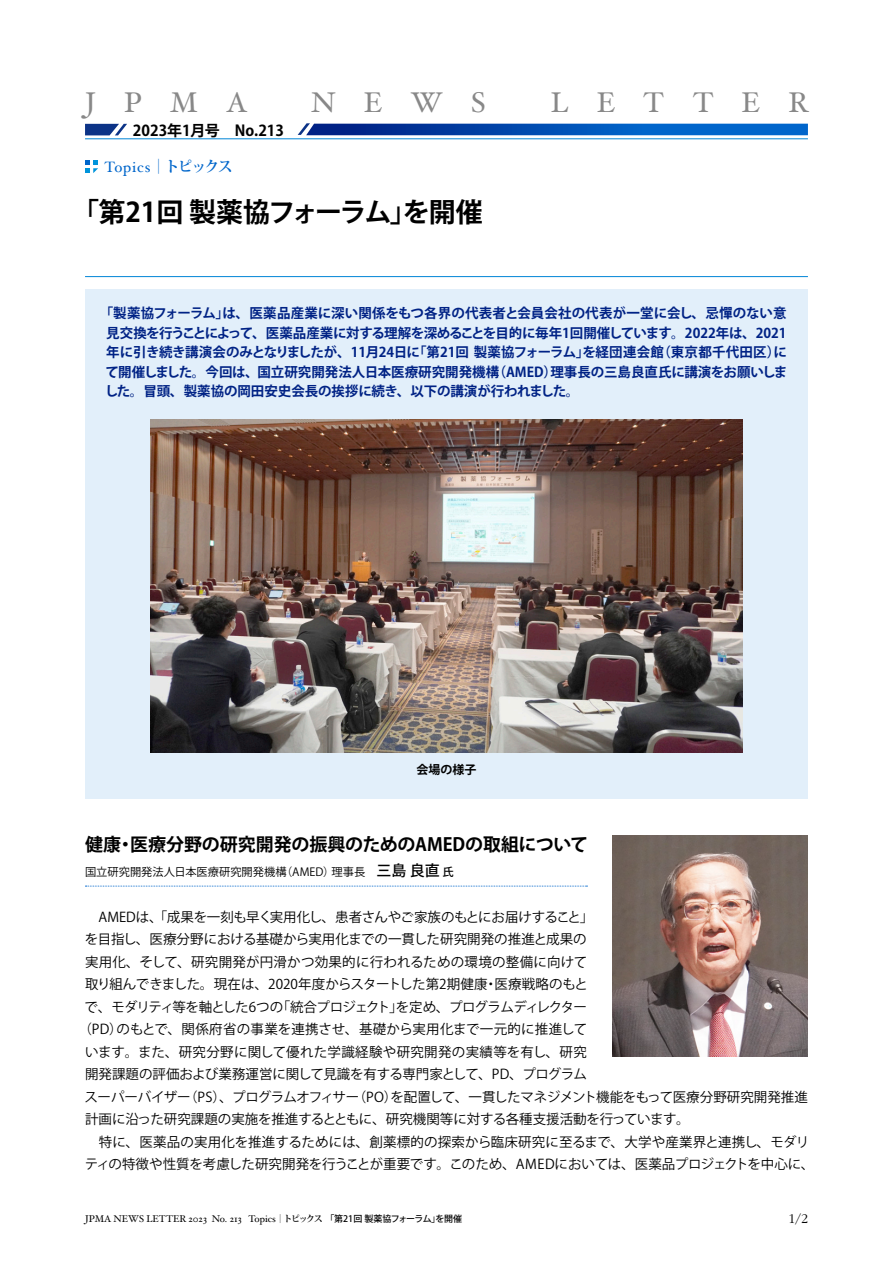
<style>
.page{position:relative;width:893px;height:1263px;background:#fff}
.page>*{position:absolute;margin:0;border:0;box-sizing:border-box;transform-origin:0 0}
.t1{font:28.5px "Hoefler Text";letter-spacing:.995em;color:#888}
.t2{font:700 27px "Koz Go Pr 6 N";letter-spacing:-.02em;color:#000}
.t3{font:700 18px "Koz Go Pr 6 N";letter-spacing:-.01em;color:#000}
.t4{font:700 15px "Koz Go Pr 6 N";color:#000}
.t5{font:15px "Hoefler Text";letter-spacing:.05em;color:#0066cb}
.t6{font:300 13.8px "ITC Garamond Std";color:#000}
.t7{font:13.5px "Koz Go Pr 6 N";color:#000}
.t8{font:700 13.5px/19.5px "Koz Go Pr 6 N";letter-spacing:-.01em;color:#002285;text-align:justify}
.t9{font:13.5px "Koz Go Pr 6 N";letter-spacing:-.02em;color:#000}
.t10{font:13.5px "Koz Go Pr 6 N";letter-spacing:.02em;color:#000}
.t11{font:13.5px "Koz Go Pr 6 N";letter-spacing:-.05em;color:#000}
.t12{font:13.5px "Koz Go Pr 6 N";letter-spacing:.025em;color:#000}
.t13{font:700 12px "Koz Go Pr 6 N";letter-spacing:-.005em;color:#000}
.t14{font:11.25px "Koz Go Pr 6 N";color:#000}
.t15{font:9.75px "Hoefler Text";color:#000}
.s1{font-family:"Koz Min Pr 6 N";font-weight:700}
.s2{font-weight:500;font-size:15px}
.s3{font-weight:500}
.s4{font-family:"Koz Min Pro";font-size:9px}
.s5{font-family:"Koz Min Pro";font-weight:700;font-size:9px}
.s6{font-family:"Koz Go Pr 6 N";font-weight:500;font-size:9px}
</style>
<div class="page">
<svg style="left:85px;top:886px;width:502px;height:1px"></svg>
<img style="left:612px;top:836px;width:196px;height:221px">
<div style="left:85px;top:289px;width:723px;height:510px;background:#e2effa"></div>
<img style="left:151px;top:420px;width:591px;height:333px">
<hr style="left:85px;top:276px;width:723px;height:1px;background:#0085d6">
<svg style="left:85px;top:124px;width:42px;height:11px"></svg>
<svg style="left:298px;top:123px;width:510px;height:12px;background:#1258b6"></svg>
<hr style="left:85px;top:139px;width:723px;height:1px;background:#0085d6">
<svg style="left:85px;top:160px;width:13px;height:13px"></svg>
<h1 class="t1" style="left:85px;top:85px;width:164px">JPMA</h1>
<h1 class="t1" style="left:311px;top:85px;width:176px">NEWS</h1>
<h1 class="t1" style="left:551px;top:85px;width:260px">LETTER</h1>
<p class="t4" style="left:133px;top:122px;width:153px">2023年1月号　No.213</p>
<p class="t5" style="left:105px;top:158px;width:130px">Topics<span class="s1">｜トピックス</span></p>
<h2 class="t2" style="left:72px;top:196px;width:412px">「第21回 製薬協フォーラム」を開催</h2>
<p class="t8" style="left:105px;top:304px;width:684px;text-indent:-5px">「製薬協フォーラム」は、医薬品産業に深い関係をもつ各界の代表者と会員会社の代表が一堂に会し、忌憚のない意見交換を行うことによって、医薬品産業に対する理解を深めることを目的に毎年1回開催しています。2022年は、2021年に引き続き講演会のみとなりましたが、11月24日に「第21回 製薬協フォーラム」を経団連会館（東京都千代田区）にて開催しました。今回は、国立研究開発法人日本医療研究開発機構（AMED）理事長の三島良直氏に講演をお願いしました。冒頭、製薬協の岡田安史会長の挨拶に続き、以下の講演が行われました。</p>
<p class="t13" style="left:417px;top:763px;width:61px">会場の様子</p>
<h3 class="t3" style="left:85px;top:834px;width:505px">健康・医療分野の研究開発の振興のためのAMEDの取組について</h3>
<p class="t14" style="left:85px;top:866px;width:370px">国立研究開発法人日本医療研究開発機構（AMED）理事長　<span class="s2">三島 良直</span><span class="s3">氏</span></p>
<p class="t9" style="left:85px;top:909px;width:510px">　AMEDは、「成果を一刻も早く実用化し、患者さんやご家族のもとにお届けすること」</p>
<p class="t7" style="left:85px;top:931px;width:503px">を目指し、医療分野における基礎から実用化までの一貫した研究開発の推進と成果の</p>
<p class="t10" style="left:85px;top:954px;width:504px">実用化、そして、研究開発が円滑かつ効果的に行われるための環境の整備に向けて</p>
<p class="t7" style="left:85px;top:977px;width:504px">取り組んできました。現在は、2020年度からスタートした第2期健康・医療戦略のもと</p>
<p class="t11" style="left:85px;top:999px;width:504px">で、モダリティ等を軸とした6つの「統合プロジェクト」を定め、プログラムディレクター</p>
<p class="t10" style="left:79px;top:1022px;width:510px">（PD）のもとで、関係府省の事業を連携させ、基礎から実用化まで一元的に推進して</p>
<p class="t12" style="left:85px;top:1044px;width:503px">います。また、研究分野に関して優れた学識経験や研究開発の実績等を有し、研究</p>
<p class="t7" style="left:85px;top:1067px;width:504px">開発課題の評価および業務運営に関して見識を有する専門家として、PD、プログラム</p>
<p class="t9" style="left:84px;top:1089px;width:725px">スーパーバイザー（PS）、プログラムオフィサー（PO）を配置して、一貫したマネジメント機能をもって医療分野研究開発推進</p>
<p class="t7" style="left:85px;top:1112px;width:606px">計画に沿った研究課題の実施を推進するとともに、研究機関等に対する各種支援活動を行っています。</p>
<p class="t7" style="left:85px;top:1134px;width:726px">　特に、医薬品の実用化を推進するためには、創薬標的の探索から臨床研究に至るまで、大学や産業界と連携し、モダリ</p>
<p class="t7" style="left:85px;top:1157px;width:731px">ティの特徴や性質を考慮した研究開発を行うことが重要です。このため、AMEDにおいては、医薬品プロジェクトを中心に、</p>
<p class="t15" style="left:85px;top:1213px;width:379px">JPMA NEWS LETTER 2023 No. 213 Topics<span class="s4">｜</span><span class="s5">トピックス</span> <span class="s6">「第21回 製薬協フォーラム」を開催</span></p>
<p class="t6" style="left:789px;top:1212px;width:21px">1/2</p>
</div>
